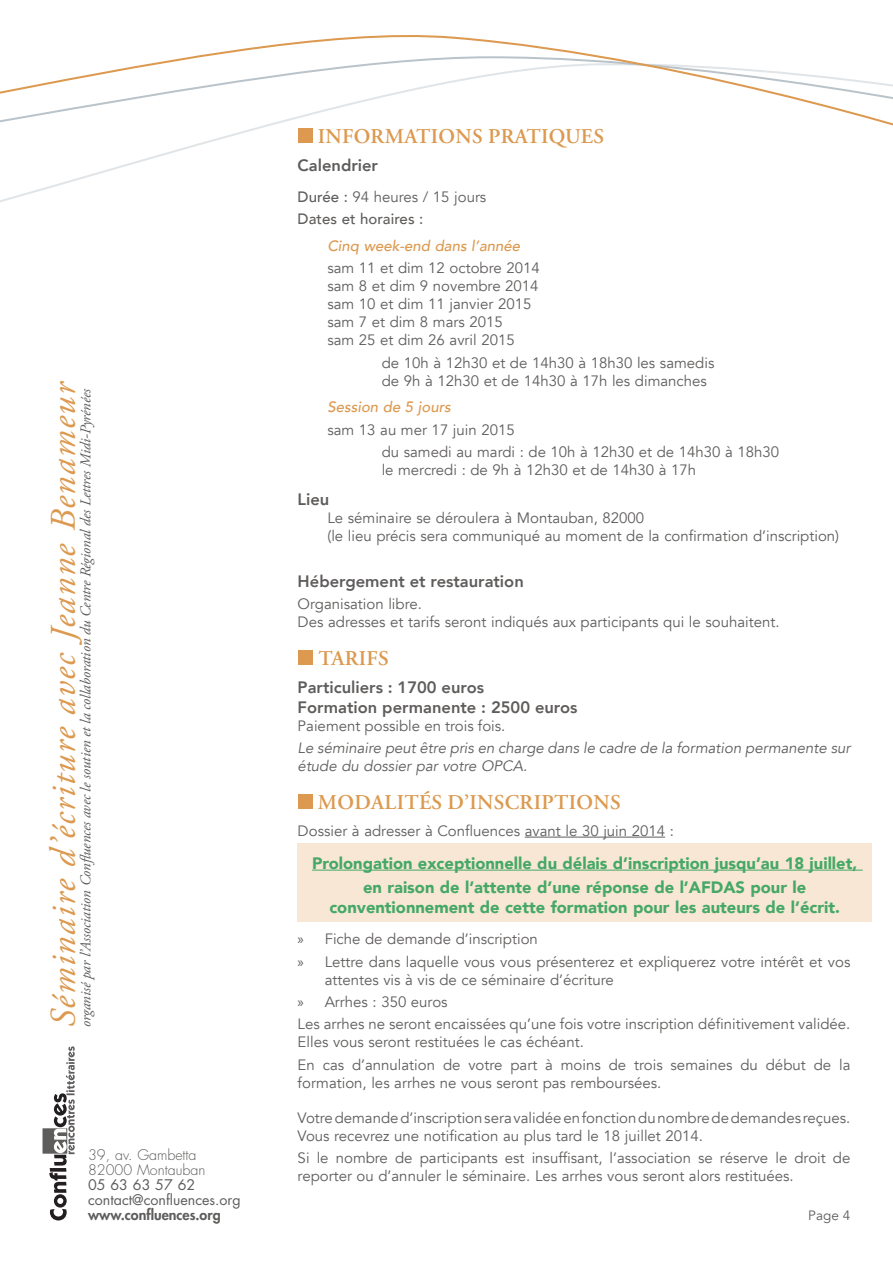
<style>
.page{position:relative;width:893px;height:1263px;background:#fff}
.page>*{position:absolute;margin:0;border:0;box-sizing:border-box;transform-origin:0 0}
.t1{font:italic 36px "Adobe Garamond Pro";letter-spacing:.05em;color:#dc994f}
.t2{font:600 21px "Adobe Garamond Pro";letter-spacing:.015em;color:#dc994f}
.t3{font:900 16.5px/24.2px "Avenir";color:#45a867;text-align:center}
.t4{font:800 16.5px "Avenir";color:#5f5d5c}
.t5{font:15px/18px "Avenir";color:#5f5d5c}
.t6{font:italic 15px "Adobe Garamond Pro";letter-spacing:-.005em;color:#5f5d5c}
.t7{font:italic 15px/18px "Avenir";color:#5f5d5c}
.t8{font:italic 500 15px "Avenir";color:#dc994f}
.t9{font:500 15px "Avenir";color:#5f5d5c}
.t10{font:14.25px/15px "Futura Std";color:#5f5d5c}
.t11{font:300 14.25px/15px "Futura Std";color:#5f5d5c}
.t12{font:800 14.25px "Futura Std";color:#5f5d5c}
.t13{font:13.5px "Avenir";color:#5f5d5c}
.s1{font-weight:500}
.s2{font-family:"Myriad Pro"}
</style>
<div class="page">
<svg style="left:43px;top:1046px;width:32px;height:174px"></svg>
<svg style="left:0;top:35px;width:893px;height:146px"></svg>
<hr style="left:525px;top:837px;width:140px;height:1px;background:#5f5d5c">
<div style="left:298px;top:128px;width:15px;height:15px;background:#dc994f"></div>
<div style="left:298px;top:650px;width:15px;height:15px;background:#dc994f"></div>
<div style="left:298px;top:794px;width:15px;height:15px;background:#dc994f"></div>
<div style="left:298px;top:843px;width:574px;height:79px;background:#f7e7d4"></div>
<hr style="left:312px;top:870px;width:551px;height:1px;background:#45a867">
<h1 class="t1" style="left:42px;top:1027px;width:647px;rotate:-90deg">Séminaire d’écriture avec Jeanne Benameur</h1>
<p class="t6" style="left:77px;top:1027px;width:640px;rotate:-90deg">organisé par l’Association Confluences avec le soutien et la collaboration du Centre Régional des Lettres Midi-Pyrénées</p>
<p class="t11" style="left:88px;top:1147px;width:119px">39, av. Gambetta<br>82000 Montauban</p>
<p class="t10" style="left:88px;top:1177px;width:154px">05 63 63 57 62 contact@confluences.org</p>
<p class="t12" style="left:88px;top:1205px;width:134px">www.confluences.org</p>
<p class="t2" style="left:318px;top:124px;width:288px">INFORMATIONS PRATIQUES</p>
<p class="t4" style="left:298px;top:153px;width:82px">Calendrier</p>
<p class="t5" style="left:298px;top:188px;width:190px"><span class="s1">Durée :</span> 94 heures / 15 jours</p>
<p class="t9" style="left:298px;top:206px;width:127px">Dates et horaires :</p>
<p class="t8" style="left:327px;top:237px;width:194px">Cinq week-end dans l’année</p>
<p class="t5" style="left:327px;top:259px;width:214px">sam 11 et dim 12 octobre 2014</p>
<p class="t5" style="left:327px;top:277px;width:213px">sam 8 et dim 9 novembre 2014</p>
<p class="t5" style="left:327px;top:295px;width:205px">sam 10 et dim 11 janvier 2015</p>
<p class="t5" style="left:327px;top:313px;width:177px">sam 7 et dim 8 mars 2015</p>
<p class="t5" style="left:327px;top:332px;width:189px">sam 25 et dim 26 avril 2015</p>
<p class="t5" style="left:382px;top:354px;width:334px">de 10h à 12h30 et de 14h30 à 18h30 les samedis</p>
<p class="t5" style="left:382px;top:372px;width:327px">de 9h à 12h30 et de 14h30 à 17h les dimanches</p>
<p class="t8" style="left:327px;top:398px;width:125px">Session de 5 jours</p>
<p class="t5" style="left:327px;top:421px;width:189px">sam 13 au mer 17 juin 2015</p>
<p class="t5" style="left:382px;top:443px;width:399px">du samedi au mardi : de 10h à 12h30 et de 14h30 à 18h30</p>
<p class="t5" style="left:382px;top:461px;width:316px">le mercredi : de 9h à 12h30 et de 14h30 à 17h</p>
<p class="t4" style="left:298px;top:486px;width:33px">Lieu</p>
<p class="t5" style="left:327px;top:509px;width:318px">Le séminaire se déroulera à Montauban, 82000</p>
<p class="t5" style="left:327px;top:527px;width:513px">(le lieu précis sera communiqué au moment de la confirmation d’inscription)</p>
<p class="t4" style="left:298px;top:568px;width:228px">Hébergement et restauration</p>
<p class="t5" style="left:298px;top:595px;width:126px">Organisation libre.</p>
<p class="t5" style="left:298px;top:613px;width:483px">Des adresses et tarifs seront indiqués aux participants qui le souhaitent.</p>
<p class="t2" style="left:319px;top:646px;width:72px">TARIFS</p>
<p class="t4" style="left:298px;top:675px;width:188px">Particuliers : 1700 euros</p>
<p class="t4" style="left:298px;top:694px;width:281px">Formation permanente : 2500 euros</p>
<p class="t5" style="left:298px;top:717px;width:209px">Paiement possible en trois fois.</p>
<p class="t7" style="left:298px;top:739px;width:554px">Le séminaire peut être pris en charge dans le cadre de la formation permanente sur étude du dossier par votre OPCA.</p>
<p class="t2" style="left:318px;top:791px;width:304px">MODALITÉS D’INSCRIPTIONS</p>
<p class="t5" style="left:298px;top:822px;width:378px">Dossier à adresser à Confluences avant le 30 juin 2014 :</p>
<p class="t3" style="left:312px;top:851px;width:547px">Prolongation exceptionnelle du délais d’inscription jusqu’au 18 juillet, en raison de l’attente d’une réponse de l’AFDAS pour le</p>
<p class="t3" style="left:329px;top:895px;width:512px">conventionnement de cette formation pour les auteurs de l’écrit.</p>
<p class="t5" style="left:298px;top:930px;width:242px"><span class="s2">»</span> Fiche de demande d’inscription</p>
<p class="t5" style="left:325px;top:953px;width:527px;text-indent:-27px"><span class="s2">»</span> Lettre dans laquelle vous vous présenterez et expliquerez votre intérêt et vos attentes vis à vis de ce séminaire d’écriture</p>
<p class="t5" style="left:298px;top:993px;width:151px"><span class="s2">»</span> Arrhes : 350 euros</p>
<p class="t5" style="left:298px;top:1015px;width:554px">Les arrhes ne seront encaissées qu’une fois votre inscription définitivement validée.<br>Elles vous seront restituées le cas échéant.</p>
<p class="t5" style="left:298px;top:1056px;width:554px">En cas d’annulation de votre part à moins de trois semaines du début de la formation, les arrhes ne vous seront pas remboursées.</p>
<p class="t5" style="left:298px;top:1109px;width:554px">Votre demande d’inscription sera validée en fonction du nombre de demandes reçues.<br>Vous recevrez une notification au plus tard le 18 juillet 2014.</p>
<p class="t5" style="left:298px;top:1149px;width:554px">Si le nombre de participants est insuffisant, l’association se réserve le droit de reporter ou d’annuler le séminaire. Les arrhes vous seront alors restituées.</p>
<p class="t13" style="left:808px;top:1207px;width:44px">Page 4</p>
</div>
